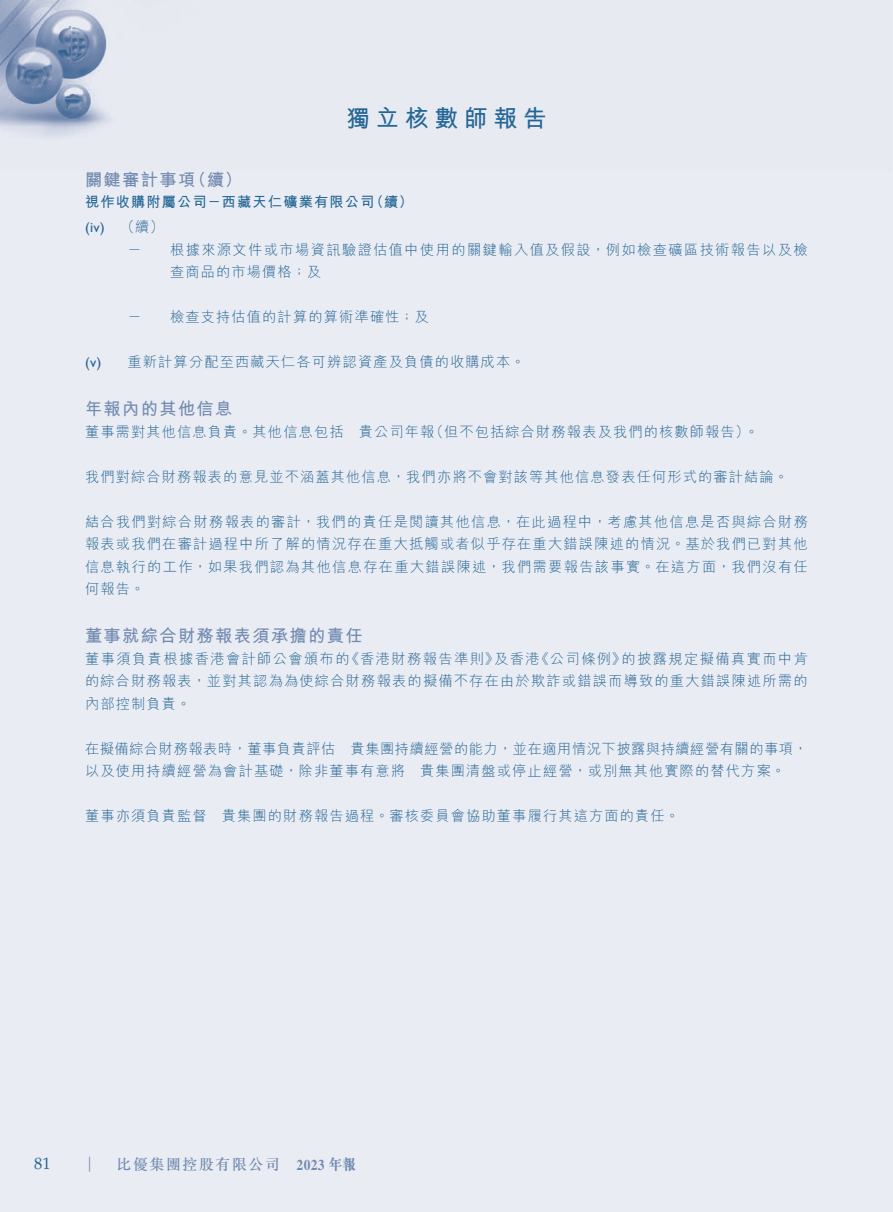
<style>
.page{position:relative;width:893px;height:1212px;background:#fff}
.page>*{position:absolute;margin:0;border:0;box-sizing:border-box;transform-origin:0 0}
.t1{font:700 24px "M Hei HK";letter-spacing:.23em;color:#246695}
.t2{font:700 17.25px "M Hei HK";letter-spacing:.08em;color:#728bb1}
.t3{font:16.5px "Palatino LT Std";color:#246695}
.t4{font:500 15px "M Sung HK";letter-spacing:.1em;color:#728bb1}
.t5{font:15px "Palatino LT Std";color:#728bb1}
.t6{font:300 14.25px/22.5px "M Hei HK";letter-spacing:.08em;color:#246695;text-align:justify}
.t7{font:300 14.25px/22.5px "M Hei HK";letter-spacing:.035em;color:#246695}
.t8{font:700 14.25px "M Hei HK";letter-spacing:.08em;color:#246695}
.t9{font:14.25px "Gill Sans Std";color:#246695}
.s1{font-family:"M Hei HK";font-weight:300}
.s2{font-family:"Gill Sans Std";font-weight:400}
.s3{font-family:"Times LT Std";font-weight:700}
.s4{font-weight:800}
</style>
<div class="page">
<div style="left:0;top:0;width:892px;height:1212px;background:#eaecf3"></div>
<img style="left:0;top:0;width:112px;height:138px">
<hr style="left:892px;top:0;width:1px;height:1212px;background:#eaecf3">
<h1 class="t1" style="left:346px;top:100px;width:202px">獨立核數師報告</h1>
<p class="t2" style="left:85px;top:167px;width:158px">關鍵審計事項（續）</p>
<p class="t8" style="left:85px;top:192px;width:329px">視作收購附屬公司－西藏天仁礦業有限公司（續）</p>
<p class="t9" style="left:85px;top:219px;width:80px">(iv) <span class="s1">（續）</span></p>
<p class="t6" style="left:128px;top:238px;width:16px">－</p>
<p class="t6" style="left:170px;top:238px;width:639px">根據來源文件或市場資訊驗證估值中使用的關鍵輸入值及假設，例如檢查礦區技術報告以及檢查商品的市場價格；及</p>
<p class="t6" style="left:128px;top:305px;width:16px">－</p>
<p class="t6" style="left:170px;top:305px;width:260px">檢查支持估值的計算的算術準確性；及</p>
<p class="t6" style="left:85px;top:350px;width:442px"><span class="s2">(v)</span> 重新計算分配至西藏天仁各可辨認資產及負債的收購成本。</p>
<p class="t2" style="left:85px;top:396px;width:149px">年報內的其他信息</p>
<p class="t6" style="left:85px;top:420px;width:675px">董事需對其他信息負責。其他信息包括 貴公司年報（但不包括綜合財務報表及我們的核數師報告）。</p>
<p class="t6" style="left:85px;top:465px;width:705px">我們對綜合財務報表的意見並不涵蓋其他信息，我們亦將不會對該等其他信息發表任何形式的審計結論。</p>
<p class="t6" style="left:85px;top:510px;width:724px">結合我們對綜合財務報表的審計，我們的責任是閱讀其他信息，在此過程中，考慮其他信息是否與綜合財務報表或我們在審計過程中所了解的情況存在重大抵觸或者似乎存在重大錯誤陳述的情況。基於我們已對其他信息執行的工作，如果我們認為其他信息存在重大錯誤陳述，我們需要報告該事實。在這方面，我們沒有任何報告。</p>
<p class="t2" style="left:85px;top:623px;width:279px">董事就綜合財務報表須承擔的責任</p>
<p class="t6" style="left:85px;top:647px;width:724px">董事須負責根據香港會計師公會頒布的《香港財務報告準則》及香港《公司條例》的披露規定擬備真實而中肯的綜合財務報表，並對其認為為使綜合財務報表的擬備不存在由於欺詐或錯誤而導致的重大錯誤陳述所需的內部控制負責。</p>
<p class="t7" style="left:85px;top:737px;width:724px">在擬備綜合財務報表時，董事負責評估 貴集團持續經營的能力，並在適用情況下披露與持續經營有關的事項，以及使用持續經營為會計基礎，除非董事有意將 貴集團清盤或停止經營，或別無其他實際的替代方案。</p>
<p class="t6" style="left:85px;top:804px;width:596px">董事亦須負責監督 貴集團的財務報告過程。審核委員會協助董事履行其這方面的責任。</p>
<p class="t3" style="left:34px;top:1153px;width:18px">81</p>
<p class="t5" style="left:85px;top:1154px;width:11px">|</p>
<p class="t4" style="left:117px;top:1154px;width:241px">比優集團控股有限公司 <span class="s3">2023</span> <span class="s4">年報</span></p>
</div>
